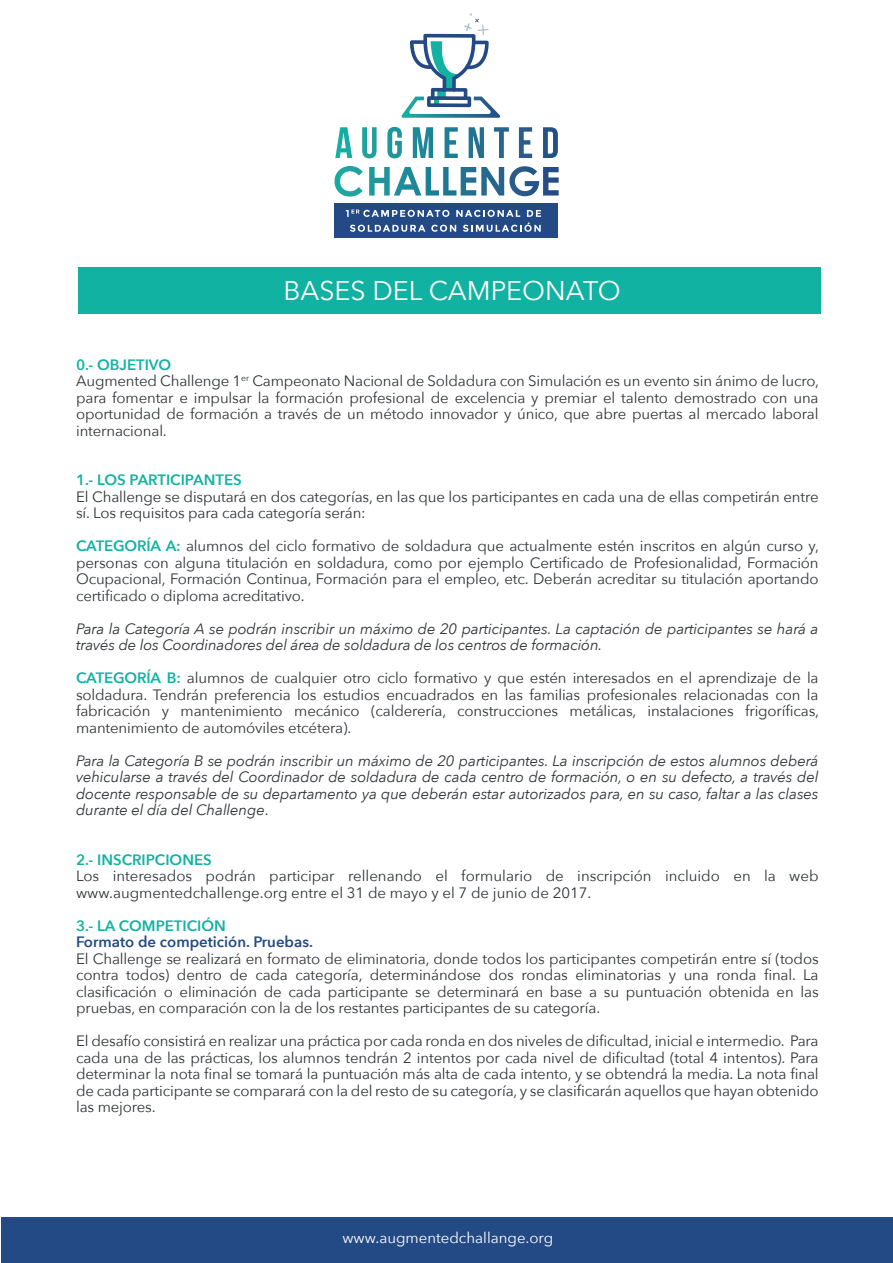
<style>
.page{position:relative;width:893px;height:1263px;background:#fff}
.page>*{position:absolute;margin:0;border:0;box-sizing:border-box;transform-origin:0 0}
.t1{font:27px "Avenir Next";color:#fff}
.t2{font:15px/16.5px "Avenir Next";letter-spacing:-.01em;color:#303437;text-align:justify}
.t3{font:italic 15px/16.5px "Avenir Next";letter-spacing:-.01em;color:#303437}
.t4{font:600 15px "Avenir Next";color:#11b2a2}
.t5{font:600 15px "Avenir Next";color:#244a85}
.t6{font:15px "Avenir Next";color:#fff}
.s1{font-weight:600;color:#11b2a2}
.s2{font-style:normal}
</style>
<div class="page">
<div style="left:1px;top:1218px;width:891px;height:45px;background:#244a85"></div>
<div style="left:78px;top:267px;width:742px;height:46px;background:#11b2a2"></div>
<div style="left:334px;top:204px;width:224px;height:34px;background:#244a85"></div>
<svg style="left:369px;top:166px;width:190px;height:30px"></svg>
<svg style="left:335px;top:166px;width:28px;height:31px"></svg>
<svg style="left:346px;top:210px;width:195px;height:22px"></svg>
<svg style="left:401px;top:13px;width:100px;height:105px"></svg>
<svg style="left:335px;top:127px;width:17px;height:31px"></svg>
<svg style="left:362px;top:127px;width:15px;height:31px"></svg>
<svg style="left:387px;top:127px;width:15px;height:31px"></svg>
<svg style="left:413px;top:127px;width:20px;height:31px"></svg>
<svg style="left:445px;top:127px;width:13px;height:31px"></svg>
<svg style="left:469px;top:127px;width:15px;height:31px"></svg>
<svg style="left:494px;top:127px;width:15px;height:31px"></svg>
<svg style="left:519px;top:127px;width:13px;height:31px"></svg>
<svg style="left:543px;top:127px;width:15px;height:31px"></svg>
<h1 class="t1" style="left:283px;top:268px;width:339px">BASES DEL CAMPEONATO</h1>
<p class="t2" style="left:76px;top:356px;width:744px;text-align:left"><span class="s1">0.- OBJETIVO<br></span>Augmented Challenge 1<sup>er</sup> Campeonato Nacional de Soldadura con Simulación es un evento sin ánimo de lucro, para fomentar e impulsar la formación profesional de excelencia y premiar el talento demostrado con una oportunidad de formación a través de un método innovador y único, que abre puertas al mercado laboral internacional.</p>
<p class="t4" style="left:76px;top:467px;width:167px">1.- LOS PARTICIPANTES</p>
<p class="t2" style="left:76px;top:488px;width:744px">El Challenge se disputará en dos categorías, en las que los participantes en cada una de ellas competirán entre sí. Los requisitos para cada categoría serán:</p>
<p class="t2" style="left:76px;top:537px;width:744px"><span class="s1">CATEGORÍA A:</span> alumnos del ciclo formativo de soldadura que actualmente estén inscritos en algún curso y, personas con alguna titulación en soldadura, como por ejemplo Certificado de Profesionalidad, Formación Ocupacional, Formación Continua, Formación para el empleo, etc. Deberán acreditar su titulación aportando certificado o diploma acreditativo.</p>
<p class="t3" style="left:76px;top:620px;width:744px">Para la Categoría A se podrán inscribir un máximo de 20 participantes. La captación de participantes se hará a través de los Coordinadores del área de soldadura de los centros de formación.</p>
<p class="t2" style="left:76px;top:669px;width:744px"><span class="s1">CATEGORÍA B:</span> alumnos de cualquier otro ciclo formativo y que estén interesados en el aprendizaje de la soldadura. Tendrán preferencia los estudios encuadrados en las familias profesionales relacionadas con la fabricación y mantenimiento mecánico (calderería, construcciones metálicas, instalaciones frigoríficas, mantenimiento de automóviles etcétera).</p>
<p class="t3" style="left:76px;top:752px;width:744px;text-align:justify">Para la Categoría B se podrán inscribir un máximo de 20 participantes. La inscripción de estos alumnos deberá vehicularse a través del Coordinador de soldadura de cada centro de formación, o en su defecto, a través del docente responsable de su departamento ya que deberán estar autorizados para, en su caso, faltar a las clases durante el día del Challenge<span class="s2">.</span></p>
<p class="t4" style="left:76px;top:847px;width:137px">2.- INSCRIPCIONES</p>
<p class="t2" style="left:76px;top:867px;width:744px">Los interesados podrán participar rellenando el formulario de inscripción incluido en la web www.augmentedchallenge.org entre el 31 de mayo y el 7 de junio de 2017.</p>
<p class="t4" style="left:76px;top:913px;width:151px">3.- LA COMPETICIÓN</p>
<p class="t5" style="left:76px;top:929px;width:238px">Formato de competición. Pruebas.</p>
<p class="t2" style="left:76px;top:950px;width:744px">El Challenge se realizará en formato de eliminatoria, donde todos los participantes competirán entre sí (todos contra todos) dentro de cada categoría, determinándose dos rondas eliminatorias y una ronda final. La clasificación o eliminación de cada participante se determinará en base a su puntuación obtenida en las pruebas, en comparación con la de los restantes participantes de su categoría.</p>
<p class="t2" style="left:76px;top:1032px;width:744px">El desafío consistirá en realizar una práctica por cada ronda en dos niveles de dificultad, inicial e intermedio. Para cada una de las prácticas, los alumnos tendrán 2 intentos por cada nivel de dificultad (total 4 intentos). Para determinar la nota final se tomará la puntuación más alta de cada intento, y se obtendrá la media. La nota final de cada participante se comparará con la del resto de su categoría, y se clasificarán aquellos que hayan obtenido las mejores.</p>
<p class="t6" style="left:342px;top:1225px;width:212px">www.augmentedchallange.org</p>
</div>
